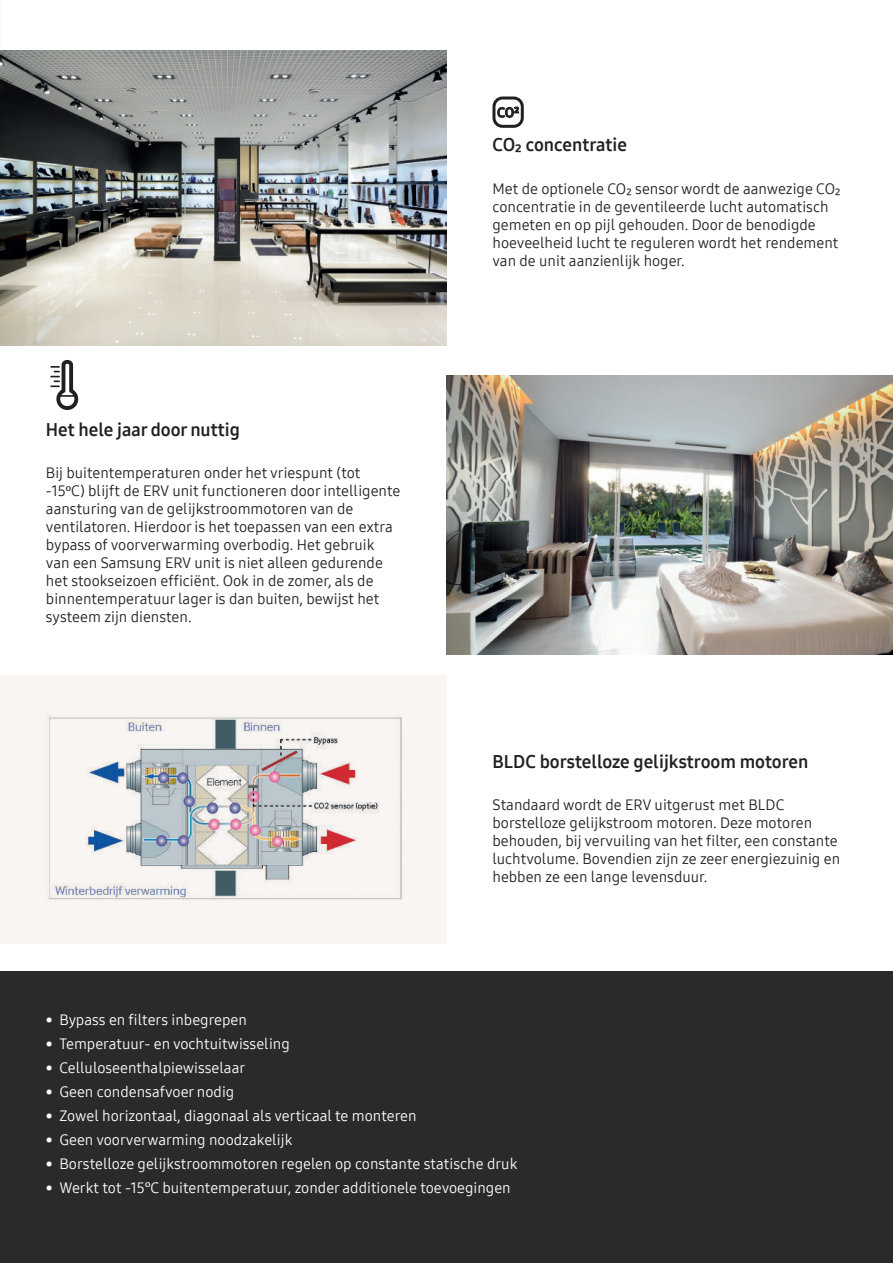
<style>
.page{position:relative;width:893px;height:1263px;background:#fff}
.page>*{position:absolute;margin:0;border:0;box-sizing:border-box;transform-origin:0 0}
.t1{font:18px "Samsung One 700";color:#231f20}
.t2{font:15px/18px "Samsung One 400";color:#231f20}
.t3{font:15px "Samsung One 400";color:#fff}
.s1{font-family:"Myriad Pro"}
</style>
<div class="page">
<div style="left:0;top:971px;width:893px;height:292px;background:#2a2a28"></div>
<img style="left:446px;top:376px;width:447px;height:279px">
<img style="left:0;top:50px;width:446px;height:296px">
<div style="left:0;top:675px;width:446px;height:269px;background:#f8f5f3"></div>
<img style="left:48px;top:716px;width:354px;height:184px">
<svg style="left:50px;top:360px;width:29px;height:50px"></svg>
<svg style="left:497px;top:107px;width:22px;height:11px"></svg>
<div style="left:492px;top:97px;width:32px;height:31px;border:3px solid #231f20;border-radius:9px"></div>
<p class="t1" style="left:492px;top:133px;width:136px">CO₂ concentratie</p>
<p class="t1" style="left:46px;top:423px;width:195px">Het hele jaar door nuttig</p>
<p class="t2" style="left:46px;top:464px;width:356px">Bij buitentemperaturen onder het vriespunt (tot -15<span class="s1">º</span>C) blijft de ERV unit functioneren door intelligente aansturing van de gelijkstroommotoren van de ventilatoren. Hierdoor is het toepassen van een extra bypass of voorverwarming overbodig. Het gebruik van een Samsung ERV unit is niet alleen gedurende het stookseizoen efficiënt. Ook in de zomer, als de binnentemperatuur lager is dan buiten, bewijst het systeem zijn diensten.</p>
<p class="t2" style="left:492px;top:179px;width:350px">Met de optionele CO₂ sensor wordt de aanwezige CO₂ concentratie in de geventileerde lucht automatisch gemeten en op pijl gehouden. Door de benodigde hoeveelheid lucht te reguleren wordt het rendement van de unit aanzienlijk hoger.</p>
<p class="t1" style="left:492px;top:754px;width:317px">BLDC borstelloze gelijkstroom motoren</p>
<p class="t2" style="left:492px;top:795px;width:349px">Standaard wordt de ERV uitgerust met BLDC borstelloze gelijkstroom motoren. Deze motoren behouden, bij vervuiling van het filter, een constante luchtvolume. Bovendien zijn ze zeer energiezuinig en hebben ze een lange levensduur.</p>
<p class="t3" style="left:46px;top:1014px;width:202px">• Bypass en filters inbegrepen</p>
<p class="t3" style="left:46px;top:1038px;width:245px">• Temperatuur- en vochtuitwisseling</p>
<p class="t3" style="left:46px;top:1062px;width:201px">• Celluloseenthalpiewisselaar</p>
<p class="t3" style="left:46px;top:1086px;width:190px">• Geen condensafvoer nodig</p>
<p class="t3" style="left:46px;top:1110px;width:372px">• Zowel horizontaal, diagonaal als verticaal te monteren</p>
<p class="t3" style="left:46px;top:1134px;width:248px">• Geen voorverwarming noodzakelijk</p>
<p class="t3" style="left:46px;top:1158px;width:473px">• Borstelloze gelijkstroommotoren regelen op constante statische druk</p>
<p class="t3" style="left:46px;top:1182px;width:466px">• Werkt tot -15<span class="s1">º</span>C buitentemperatuur, zonder additionele toevoegingen</p>
</div>
